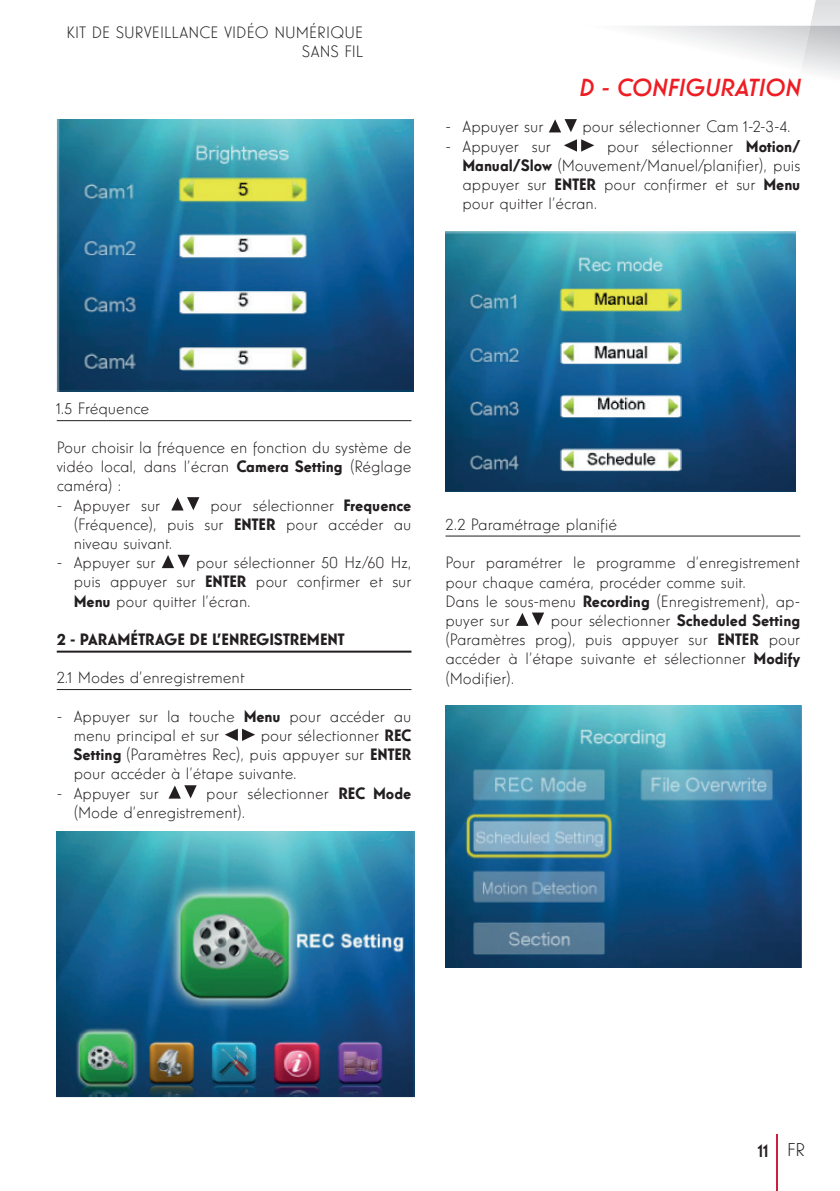
<style>
.page{position:relative;width:840px;height:1191px;background:#fff}
.page>*{position:absolute;margin:0;border:0;box-sizing:border-box;transform-origin:0 0}
.t1{font:italic 500 24px "Windlesham Pro";color:#ee1d23}
.t2{font:18px "Windlesham Pro Regular 3";color:#231f20}
.t3{font:16px/19.2px "Windlesham Pro Regular 6";color:#231f20;text-align:justify}
.t4{font:16px "Windlesham Pro Regular 4";color:#231f20}
.s1{font-family:"Windlesham Pro Regular 4"}
.s2{color:#fff}
</style>
<div class="page">
<hr style="left:775px;top:1134px;width:2px;height:57px;background:#ce1d41">
<svg style="left:628px;top:0;width:211px;height:62px"></svg>
<img style="left:798px;top:26px;width:41px;height:49px">
<hr style="left:57px;top:420px;width:354px;height:1px;background:#231f20">
<hr style="left:57px;top:650px;width:354px;height:2px;background:#231f20">
<hr style="left:57px;top:689px;width:354px;height:1px;background:#231f20">
<img style="left:57px;top:119px;width:356px;height:272px">
<svg style="left:171px;top:497px;width:28px;height:13px"></svg>
<svg style="left:162px;top:555px;width:28px;height:13px"></svg>
<svg style="left:225px;top:728px;width:30px;height:13px"></svg>
<svg style="left:169px;top:785px;width:27px;height:13px"></svg>
<img style="left:57px;top:831px;width:357px;height:266px">
<hr style="left:445px;top:535px;width:354px;height:1px;background:#231f20">
<svg style="left:549px;top:119px;width:27px;height:13px"></svg>
<svg style="left:564px;top:139px;width:30px;height:13px"></svg>
<img style="left:445px;top:232px;width:350px;height:259px">
<svg style="left:516px;top:612px;width:28px;height:14px"></svg>
<img style="left:445px;top:706px;width:356px;height:261px">
<p class="t3" style="left:66px;top:22px;width:298px;text-align:right">KIT DE SURVEILLANCE VIDÉO NUMÉRIQUE<br>SANS FIL</p>
<h1 class="t1" style="left:578px;top:72px;width:223px">D - CONFIGURATION</h1>
<p class="t3" style="left:445px;top:117px;width:99px">- Appuyer sur</p>
<p class="t3" style="left:582px;top:117px;width:210px">pour sélectionner Cam 1-2-3-4.</p>
<p class="t3" style="left:445px;top:136px;width:107px">- Appuyer sur</p>
<p class="t3" style="left:462px;top:136px;width:339px;text-indent:144px">pour sélectionner <span class="s1">Motion/ Manual/Slow</span> (Mouvement/Manuel/planifier), puis appuyer sur <span class="s1">ENTER</span> pour confirmer et sur <span class="s1">Menu </span>pour quitter l’écran.</p>
<p class="t3" style="left:57px;top:399px;width:94px">1.5 Fréquence</p>
<p class="t3" style="left:57px;top:437px;width:356px">Pour choisir la fréquence en fonction du système de vidéo local, dans l’écran <span class="s1">Camera Setting</span> (Réglage caméra) :</p>
<p class="t3" style="left:57px;top:495px;width:105px">- Appuyer sur</p>
<p class="t3" style="left:74px;top:495px;width:339px;text-indent:136px">pour sélectionner <span class="s1">Frequence </span>(Fréquence), puis sur <span class="s1">ENTER</span> pour accéder au niveau suivant.</p>
<p class="t3" style="left:57px;top:553px;width:100px">- Appuyer sur</p>
<p class="t3" style="left:74px;top:553px;width:339px;text-indent:122px">pour sélectionner 50 Hz/60 Hz, puis appuyer sur <span class="s1">ENTER</span> pour confirmer et sur <span class="s1">Menu</span> pour quitter l’écran.</p>
<p class="t4" style="left:57px;top:628px;width:289px">2 - PARAMÉTRAGE DE L’ENREGISTREMENT</p>
<p class="t3" style="left:57px;top:668px;width:189px">2.1 Modes d’enregistrement</p>
<p class="t3" style="left:74px;top:706px;width:339px;text-indent:-17px">- Appuyer sur la touche <span class="s1">Menu</span> pour accéder au menu principal et sur</p>
<p class="t3" style="left:74px;top:725px;width:339px;text-indent:187px">pour sélectionner <span class="s1">REC Setting</span> (Paramètres Rec), puis appuyer sur <span class="s1">ENTER </span>pour accéder à l’étape suivante.</p>
<p class="t3" style="left:57px;top:783px;width:103px">- Appuyer sur</p>
<p class="t3" style="left:74px;top:783px;width:339px;text-indent:132px">pour sélectionner <span class="s1">REC Mode </span>(Mode d’enregistrement).</p>
<p class="t3" style="left:445px;top:514px;width:173px">2.2 Paramétrage planifié</p>
<p class="t3" style="left:445px;top:553px;width:356px;text-align:left">Pour paramétrer le programme d’enregistrement pour chaque caméra, procéder comme suit.<br>Dans le sous-menu <span class="s1">Recording</span> (Enregistrement), ap&shy;puyer sur</p>
<p class="t3" style="left:445px;top:610px;width:356px;text-indent:105px">pour sélectionner <span class="s1">Scheduled Setting </span>(Paramètres prog), puis appuyer sur <span class="s1">ENTER</span> pour accéder à l’étape suivante et sélectionner <span class="s1">Modify </span>(Modifier).</p>
<p class="t2" style="left:757px;top:1138px;width:49px">11 <span class="s2">FR</span></p>
</div>
